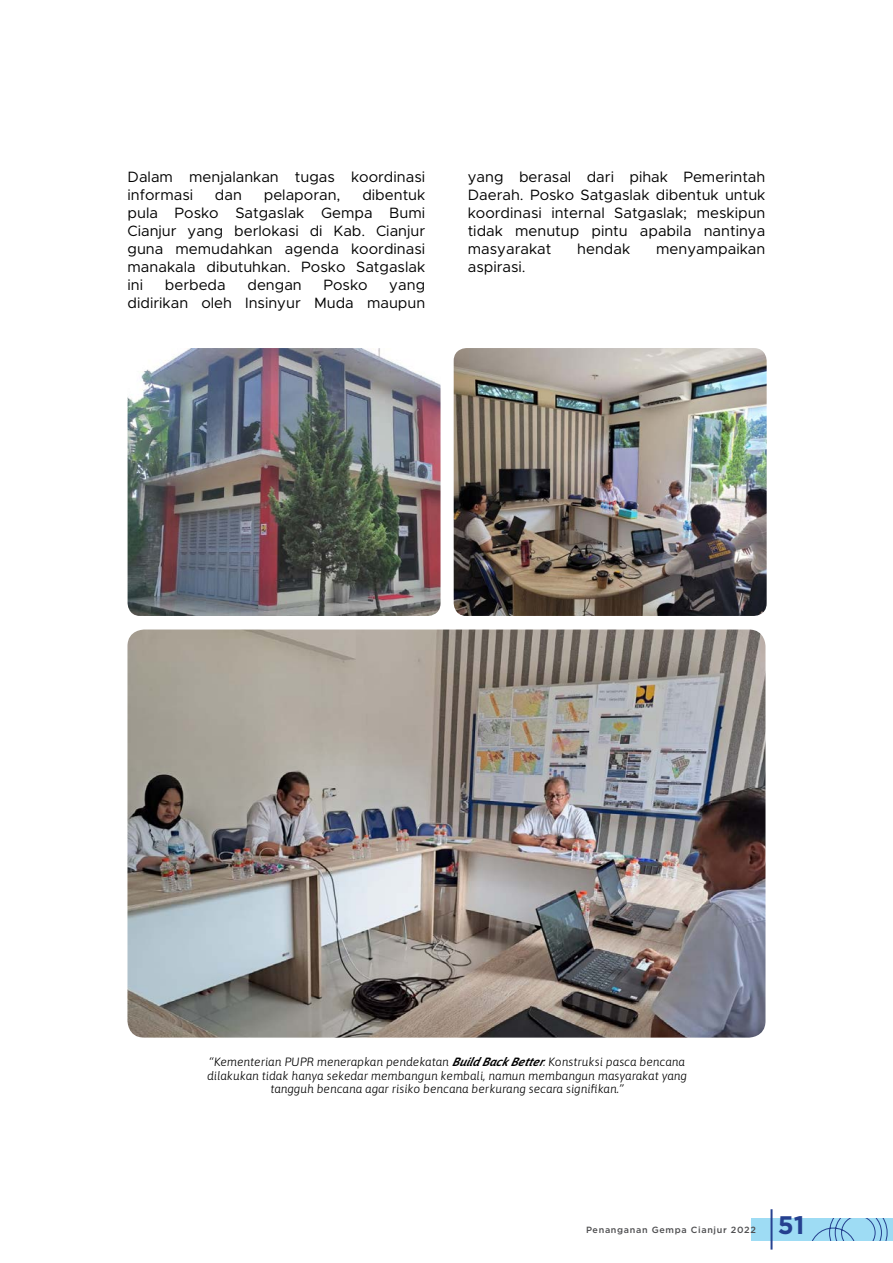
<style>
.page{position:relative;width:893px;height:1263px;background:#fff}
.page>*{position:absolute;margin:0;border:0;box-sizing:border-box;transform-origin:0 0}
.t1{font:300 43.5px "Gotham";color:#25408f}
.t2{font:700 25.35px "Gotham";color:#25408f}
.t3{font:15px/18px "Metropolis";color:#000;text-align:justify}
.t4{font:italic 300 12px/13.5px "Asap";color:#000;text-align:center}
.t5{font:500 9px "Gotham";letter-spacing:.075em;color:#4d4d4f}
.s1{font-weight:600}
</style>
<div class="page">
<div style="left:752px;top:1218px;width:141px;height:23px;background:#9edcf4"></div>
<svg style="left:812px;top:1218px;width:76px;height:23px"></svg>
<img style="left:127px;top:629px;width:638px;height:408px">
<img style="left:128px;top:348px;width:313px;height:268px">
<img style="left:454px;top:348px;width:313px;height:268px">
<p class="t3" style="left:128px;top:168px;width:299px">Dalam menjalankan tugas koordinasi informasi</p>
<p class="t3" style="left:128px;top:186px;width:299px;text-indent:235px">dibentuk pula Posko Satgaslak Gempa Bumi Cianjur yang berlokasi di Kab. Cianjur guna memudahkan agenda koordinasi manakala dibutuhkan. Posko Satgaslak ini</p>
<p class="t3" style="left:215px;top:186px;width:29px">dan</p>
<p class="t3" style="left:264px;top:186px;width:78px">pelaporan,</p>
<p class="t3" style="left:165px;top:276px;width:62px">berbeda</p>
<p class="t3" style="left:247px;top:276px;width:56px">dengan</p>
<p class="t3" style="left:323px;top:276px;width:46px">Posko</p>
<p class="t3" style="left:128px;top:276px;width:299px;text-align:right">yang<br>didirikan oleh Insinyur Muda maupun</p>
<p class="t3" style="left:468px;top:168px;width:299px">yang berasal dari pihak Pemerintah Daerah. Posko Satgaslak dibentuk untuk koordinasi internal Satgaslak; meskipun tidak menutup pintu apabila nantinya masyarakat</p>
<p class="t3" style="left:577px;top:240px;width:54px">hendak</p>
<p class="t3" style="left:656px;top:240px;width:111px">menyampaikan</p>
<p class="t3" style="left:468px;top:258px;width:59px">aspirasi.</p>
<p class="t4" style="left:207px;top:1054px;width:482px">“Kementerian PUPR menerapkan pendekatan <span class="s1">BuildBackBetter</span>. Konstruksi pasca bencana dilakukan tidak hanya sekedar membangun kembali, namun membangun masyarakat yang tangguh bencana agar risiko bencana berkurang secara signifikan.”</p>
<h1 class="t1" style="left:765px;top:1201px;width:14px">|</h1>
<p class="t5" style="left:586px;top:1224px;width:171px">Penanganan Gempa Cianjur 2022</p>
<h2 class="t2" style="left:778px;top:1208px;width:28px">51</h2>
</div>
